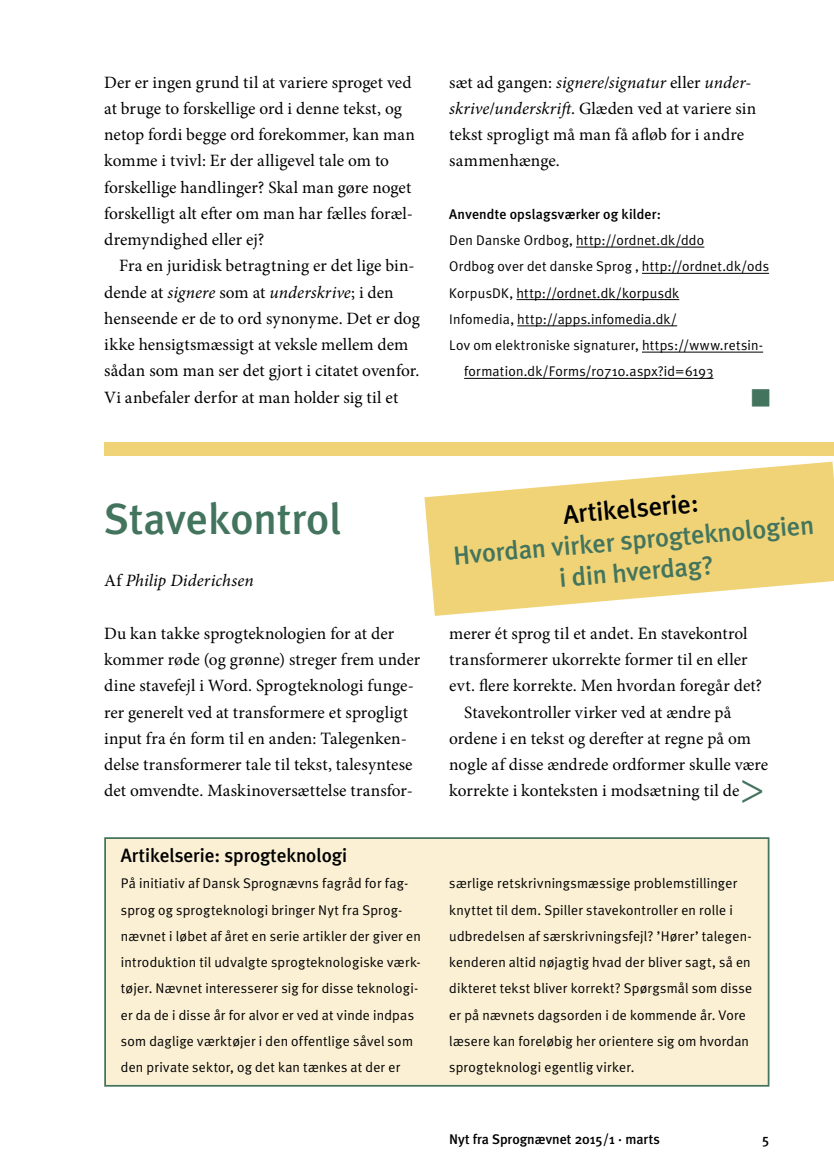
<style>
.page{position:relative;width:834px;height:1176px;background:#fff}
.page>*{position:absolute;margin:0;border:0;box-sizing:border-box;transform-origin:0 0}
.t1{font:45.5px "Minion Pro";color:#43745d}
.t2{font:500 43.75px "Meta Plus";color:#43745d}
.t3{font:500 26.25px/31.5px "Meta Plus";color:#43745d;text-align:center}
.t4{font:500 26.25px "Meta Plus";color:#000}
.t5{font:500 19.25px "Meta Plus";letter-spacing:-.005em;color:#000}
.t6{font:17.32px/26.2px "Minion Pro";color:#000}
.t7{font:italic 17.32px "Minion Pro";letter-spacing:.005em;color:#000}
.t8{font:14px/26.2px "Meta Plus Normal";letter-spacing:.015em;color:#000}
.t9{font:500 14px "Meta Plus";letter-spacing:.005em;color:#000}
.s1{font-style:italic}
.s2{font-style:normal}
</style>
<div class="page">
<div style="left:104px;top:442px;width:729px;height:13px;background:#efd376"></div>
<hr style="left:576px;top:247px;width:128px;height:1px;background:#000">
<hr style="left:642px;top:273px;width:127px;height:1px;background:#000">
<hr style="left:516px;top:299px;width:163px;height:1px;background:#000">
<hr style="left:517px;top:325px;width:160px;height:1px;background:#000">
<hr style="left:642px;top:352px;width:121px;height:1px;background:#000">
<hr style="left:464px;top:378px;width:249px;height:1px;background:#000">
<svg style="left:424px;top:462px;width:409px;height:154px;fill:#efd376"></svg>
<div style="left:105px;top:838px;width:663px;height:248px;background:#fbf0d4"></div>
<div style="left:104px;top:837px;width:665px;height:249px;border:2px solid #43745d"></div>
<p class="t6" style="left:104px;top:69px;width:312px">Der er ingen grund til at variere sproget ved at bruge to forskellige ord i denne tekst, og netop fordi begge ord forekommer, kan man komme i tvivl: Er der alligevel tale om to forskellige handlinger? Skal man gøre noget forskelligt alt efter om man har fælles foræl&shy;dremyndighed eller ej?</p>
<p class="t6" style="left:104px;top:253px;width:317px;text-indent:15px">Fra en juridisk betragtning er det lige bin&shy;dende at <span class="s1">signere</span> som at <span class="s1">underskrive</span>; i den henseende er de to ord synonyme. Det er dog ikke hensigtsmæssigt at veksle mellem dem sådan som man ser det gjort i citatet ovenfor.<br>Vi anbefaler derfor at man holder sig til et</p>
<p class="t6" style="left:449px;top:69px;width:308px">sæt ad gangen: <span class="s1">signere</span>/<span class="s1">signatur</span> eller <span class="s1">under&shy;skrive</span>/<span class="s1">underskrift</span>. Glæden ved at variere sin tekst sprogligt må man få afløb for i andre sammenhænge.</p>
<p class="t9" style="left:449px;top:206px;width:213px">Anvendte opslagsværker og kilder:</p>
<p class="t8" style="left:449px;top:227px;width:256px">Den Danske Ordbog, http://ordnet.dk/ddo</p>
<p class="t8" style="left:449px;top:253px;width:321px">Ordbog over det danske Sprog , http://ordnet.dk/ods</p>
<p class="t8" style="left:449px;top:279px;width:231px">KorpusDK, http://ordnet.dk/korpusdk</p>
<p class="t8" style="left:449px;top:306px;width:229px">Infomedia, http://apps.infomedia.dk/</p>
<p class="t8" style="left:449px;top:332px;width:315px">Lov om elektroniske signaturer, https://www.retsin-</p>
<p class="t8" style="left:464px;top:358px;width:251px">formation.dk/Forms/r0710.aspx?id=6193</p>
<h3 class="t4" style="left:562px;top:499px;width:137px;rotate:-5deg">Artikelserie:</h3>
<h2 class="t2" style="left:104px;top:493px;width:239px">Stavekontrol</h2>
<p class="t7" style="left:104px;top:569px;width:151px"><span class="s2">Af</span> Philip Diderichsen</p>
<p class="t6" style="left:104px;top:620px;width:317px">Du kan takke sprogteknologien for at der kommer røde (og grønne) streger frem under dine stavefejl i Word. Sprogteknologi funge&shy;rer generelt ved at transformere et sprogligt input fra én form til en anden: Talegenken&shy;delse transformerer tale til tekst, talesyntese det omvendte. Maskinoversættelse transfor-</p>
<p class="t6" style="left:449px;top:620px;width:300px">merer ét sprog til et andet. En stavekontrol</p>
<h3 class="t3" style="left:452px;top:540px;width:363px;rotate:-5deg">Hvordan virker sprogteknologien i din hverdag?</h3>
<p class="t6" style="left:449px;top:646px;width:300px">transformerer ukorrekte former til en eller</p>
<p class="t6" style="left:449px;top:673px;width:314px">evt. flere korrekte. Men hvordan foregår det?</p>
<p class="t6" style="left:464px;top:699px;width:269px">Stavekontroller virker ved at ændre på</p>
<p class="t6" style="left:449px;top:725px;width:303px">ordene i en tekst og derefter at regne på om</p>
<p class="t6" style="left:449px;top:751px;width:320px">nogle af disse ændrede ordformer skulle være</p>
<p class="t6" style="left:449px;top:778px;width:291px">korrekte i konteksten i modsætning til de</p>
<h1 class="t1" style="left:739px;top:757px;width:27px">&gt;</h1>
<p class="t5" style="left:121px;top:844px;width:228px">Artikelserie: sprogteknologi</p>
<p class="t8" style="left:121px;top:870px;width:301px">På initiativ af Dansk Sprognævns fagråd for fag&shy;sprog og sprogteknologi bringer Nyt fra Sprog&shy;nævnet i løbet af året en serie artikler der giver en introduktion til udvalgte sprogteknologiske værk&shy;tøjer. Nævnet interesserer sig for disse teknologi&shy;er da de i disse år for alvor er ved at vinde indpas som daglige værktøjer i den offentlige såvel som den private sektor, og det kan tænkes at der er</p>
<p class="t8" style="left:449px;top:870px;width:304px">særlige retskrivningsmæssige problemstillinger knyttet til dem. Spiller stavekontroller en rolle i udbredelsen af særskrivningsfejl? ’Hører’ talegen&shy;kenderen altid nøjagtig hvad der bliver sagt, så en dikteret tekst bliver korrekt? Spørgsmål som disse er på nævnets dagsorden i de kommende år. Vore læsere kan foreløbig her orientere sig om hvordan sprogteknologi egentlig virker.</p>
<p class="t9" style="left:449px;top:1131px;width:212px">Nyt fra Sprognævnet 2015/1 · marts</p>
<p class="t9" style="left:762px;top:1131px;width:9px">5</p>
</div>
